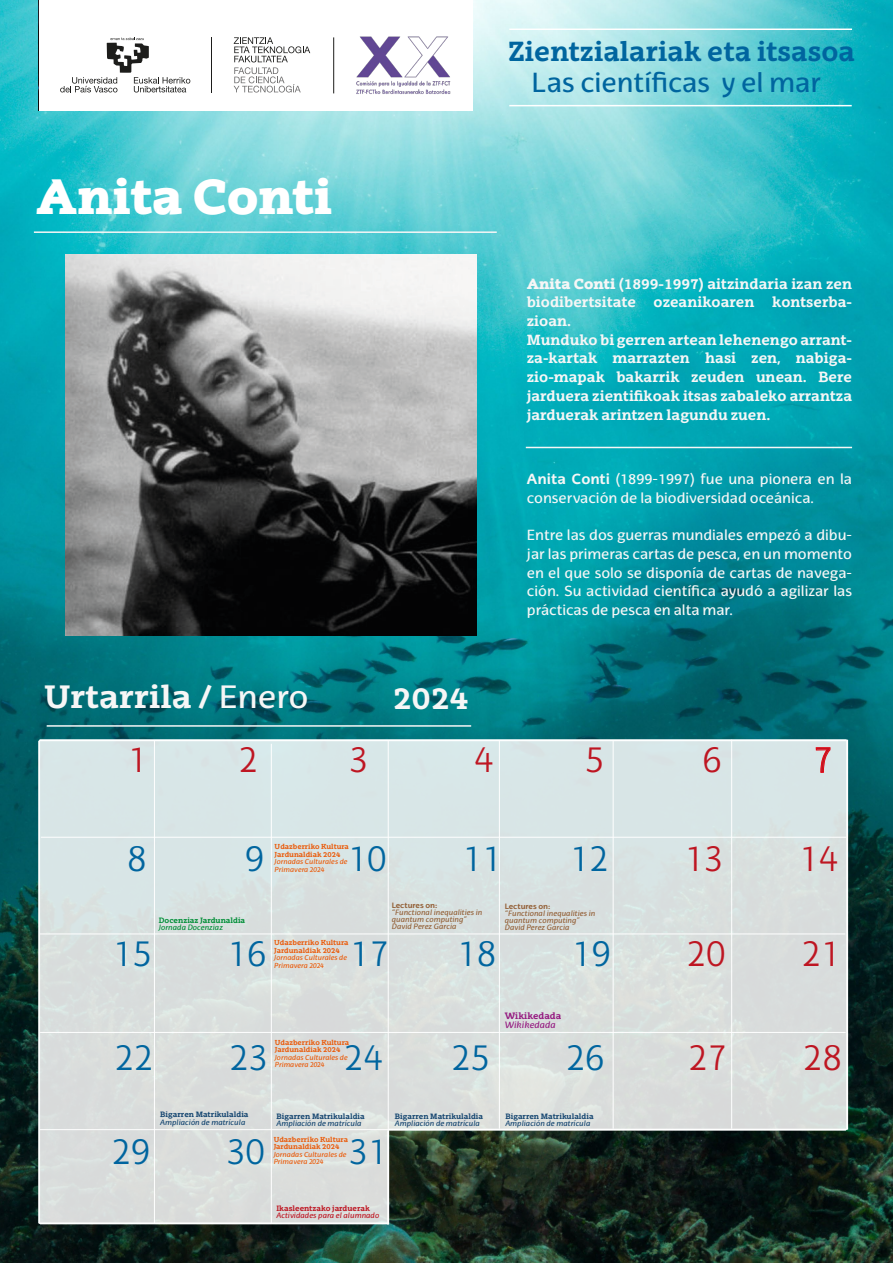
<style>
.page{position:relative;width:893px;height:1263px;background:#fff}
.page>*{position:absolute;margin:0;border:0;box-sizing:border-box;transform-origin:0 0}
.t1{font:900 48px "EHU Serif";color:#fff}
.t2{font:900 39.6px "EHU Serif";color:#fff}
.t3{font:300 36px "EHU Sans";color:#00659f}
.t4{font:300 36px "EHU Sans";color:#be1622}
.t5{font:700 31.35px "EHU Serif";color:#f6f6f6;scale:1.04 1}
.t6{font:700 30px "EHU Serif";color:#f6f6f6;scale:1.04 1}
.t7{font:700 26.85px "EHU Serif";color:#00659f}
.t8{font:26.85px "EHU Sans";color:#00659f}
.t9{font:14.25px/18.8px "EHU Sans";color:#f6f6f6}
.t10{font:700 14.25px/18.8px "EHU Serif";color:#f6f6f6}
.t11{font:700 9px "EHU Serif";color:#951b81}
.t12{font:italic 9px "EHU Sans";color:#951b81}
.t13{font:italic 7.5px/7.1px "EHU Sans";color:#936037}
.t14{font:700 7.5px "EHU Serif";color:#144570}
.t15{font:italic 7.5px "EHU Sans";color:#144570}
.t16{font:italic 7.5px "EHU Sans";color:#be1622}
.t17{font:700 7.5px "EHU Serif";color:#be1622}
.t18{font:700 7.5px "EHU Sans";color:#936037}
.t19{font:700 7.5px "EHU Serif";color:#008d36}
.t20{font:italic 7.5px "EHU Sans";color:#008d36}
.t21{font:700 7.05px/7.5px "EHU Serif";color:#ea5b0b}
.t22{font:italic 7.05px/7.5px "EHU Sans";color:#ea5b0b}
.s1{font-family:"EHU Sans";font-weight:400}
.s2{font-weight:900}
.s3{font-weight:700}
</style>
<div class="page">
<img style="left:0;top:0;width:893px;height:1263px">
<div style="left:40px;top:740px;width:807px;height:390px;background:#d8e1df"></div>
<div style="left:39px;top:1130px;width:349px;height:93px;background:#dadddb"></div>
<svg style="left:816px;top:747px;width:14px;height:26px"></svg>
<hr style="left:154px;top:740px;width:1px;height:483px;background:#fff">
<hr style="left:271px;top:744px;width:1px;height:479px;background:#fff">
<hr style="left:388px;top:740px;width:1px;height:483px;background:#fff">
<hr style="left:499px;top:740px;width:1px;height:389px;background:#fff">
<hr style="left:613px;top:741px;width:1px;height:388px;background:#fff">
<hr style="left:731px;top:740px;width:1px;height:389px;background:#fff">
<hr style="left:39px;top:740px;width:807px;height:1px;background:#fff">
<hr style="left:41px;top:837px;width:805px;height:1px;background:#fff">
<hr style="left:40px;top:933px;width:805px;height:1px;background:#fff">
<hr style="left:39px;top:1129px;width:806px;height:1px;background:#fff">
<hr style="left:40px;top:1032px;width:806px;height:1px;background:#fff">
<hr style="left:38px;top:741px;width:2px;height:482px;background:#fff">
<hr style="left:846px;top:740px;width:2px;height:390px;background:#fff">
<hr style="left:40px;top:1222px;width:348px;height:2px;background:#fff">
<hr style="left:388px;top:1129px;width:458px;height:1px;background:#fff">
<hr style="left:40px;top:739px;width:806px;height:2px;background:#fff">
<hr style="left:387px;top:1130px;width:2px;height:94px;background:#fff">
<div style="left:324px;top:1px;width:148px;height:110px;background:#fff"></div>
<div style="left:39px;top:1px;width:292px;height:110px;background:#fff"></div>
<svg style="left:234px;top:37px;width:76px;height:56px"></svg>
<svg style="left:60px;top:37px;width:130px;height:55px"></svg>
<hr style="left:211px;top:37px;width:1px;height:55px;background:#1d1d1b">
<img style="left:356px;top:36px;width:95px;height:58px">
<hr style="left:333px;top:37px;width:1px;height:56px;background:#1d1d1b">
<hr style="left:34px;top:231px;width:463px;height:2px;background:#f6f6f6">
<hr style="left:47px;top:725px;width:424px;height:2px;background:#f6f6f6">
<hr style="left:526px;top:447px;width:326px;height:1px;background:#f6f6f6">
<hr style="left:509px;top:105px;width:343px;height:1px;background:#fff">
<hr style="left:509px;top:29px;width:343px;height:1px;background:#fff">
<img style="left:65px;top:254px;width:412px;height:381px">
<h2 class="t2" style="left:113px;top:146px;width:298px">ZIENTZIAREN</h2>
<h1 class="t1" style="left:36px;top:165px;width:298px">Anita Conti</h1>
<h2 class="t2" style="left:72px;top:188px;width:380px">PROTAGONISTAK</h2>
<h3 class="t5" style="left:44px;top:677px;width:256px">Urtarrila / <span class="s1">Enero</span></h3>
<h3 class="t6" style="left:393px;top:679px;width:74px">2024</h3>
<h3 class="t7" style="left:508px;top:35px;width:348px">Zientzialariak eta itsasoa</h3>
<h3 class="t8" style="left:531px;top:67px;width:291px">Las científicas y el mar</h3>
<p class="t10" style="left:527px;top:274px;width:327px"><span class="s2">Anita Conti</span> (1899-1997) aitzindaria izan zen biodibertsitate ozeanikoaren kontserba&shy;zioan.<br>Munduko bi gerren artean lehenengo arrant&shy;za-kartak marrazten hasi zen, nabiga&shy;zio-mapak bakarrik zeuden unean. Bere jarduera zientifikoak itsas zabaleko arrantza jarduerak arintzen lagundu zuen.</p>
<p class="t9" style="left:527px;top:469px;width:327px"><span class="s3">Anita Conti</span> (1899-1997) fue una pionera en la conservación de la biodiversidad oceánica.</p>
<p class="t9" style="left:527px;top:526px;width:327px;text-align:justify">Entre las dos guerras mundiales empezó a dibu&shy;jar las primeras cartas de pesca, en un momento en el que solo se disponía de cartas de navega&shy;ción. Su actividad científica ayudó a agilizar las prácticas de pesca en alta mar.</p>
<h3 class="t4" style="left:128px;top:738px;width:21px">1</h3>
<h3 class="t4" style="left:238px;top:738px;width:21px">2</h3>
<h3 class="t4" style="left:349px;top:738px;width:21px">3</h3>
<h3 class="t4" style="left:474px;top:738px;width:21px">4</h3>
<h3 class="t4" style="left:585px;top:738px;width:21px">5</h3>
<h3 class="t4" style="left:703px;top:738px;width:21px">6</h3>
<h3 class="t4" style="left:813px;top:738px;width:21px">7</h3>
<p class="t21" style="left:275px;top:843px;width:76px">Udazberriko Kultura<br>Jardunaldiak 2024</p>
<p class="t22" style="left:275px;top:858px;width:74px">Jornadas Culturales de<br>Primavera 2024</p>
<h3 class="t3" style="left:127px;top:836px;width:21px">8</h3>
<h3 class="t3" style="left:245px;top:836px;width:21px">9</h3>
<h3 class="t3" style="left:348px;top:836px;width:41px">10</h3>
<h3 class="t3" style="left:463px;top:836px;width:41px">11</h3>
<h3 class="t3" style="left:570px;top:836px;width:41px">12</h3>
<h3 class="t4" style="left:684px;top:836px;width:41px">13</h3>
<h3 class="t4" style="left:799px;top:836px;width:41px">14</h3>
<p class="t19" style="left:159px;top:915px;width:88px">Docenziaz Jardunaldia</p>
<p class="t20" style="left:159px;top:923px;width:66px">Jornada Docenziaz</p>
<p class="t18" style="left:392px;top:900px;width:47px">Lectures on:</p>
<p class="t13" style="left:392px;top:909px;width:92px">“Functional inequalities in quantum computing”<br>David Perez Garcia</p>
<p class="t18" style="left:505px;top:902px;width:47px">Lectures on:</p>
<p class="t13" style="left:505px;top:910px;width:92px">“Functional inequalities in quantum computing”<br>David Perez Garcia</p>
<p class="t21" style="left:274px;top:939px;width:76px">Udazberriko Kultura<br>Jardunaldiak 2024</p>
<p class="t22" style="left:274px;top:954px;width:74px">Jornadas Culturales de<br>Primavera 2024</p>
<h3 class="t3" style="left:113px;top:931px;width:41px">15</h3>
<h3 class="t3" style="left:228px;top:931px;width:41px">16</h3>
<h3 class="t3" style="left:350px;top:931px;width:41px">17</h3>
<h3 class="t3" style="left:457px;top:931px;width:41px">18</h3>
<h3 class="t3" style="left:572px;top:931px;width:41px">19</h3>
<h3 class="t4" style="left:687px;top:931px;width:41px">20</h3>
<h3 class="t4" style="left:801px;top:931px;width:41px">21</h3>
<p class="t11" style="left:505px;top:1010px;width:58px">Wikikedada</p>
<p class="t12" style="left:505px;top:1019px;width:52px">Wikikedada</p>
<p class="t21" style="left:275px;top:1038px;width:76px">Udazberriko Kultura<br>Jardunaldiak 2024</p>
<p class="t22" style="left:275px;top:1053px;width:74px">Jornadas Culturales de<br>Primavera 2024</p>
<h3 class="t3" style="left:114px;top:1035px;width:41px">22</h3>
<h3 class="t3" style="left:229px;top:1035px;width:41px">23</h3>
<h3 class="t3" style="left:344px;top:1035px;width:41px">24</h3>
<h3 class="t3" style="left:451px;top:1035px;width:41px">25</h3>
<h3 class="t3" style="left:566px;top:1035px;width:41px">26</h3>
<h3 class="t4" style="left:688px;top:1035px;width:41px">27</h3>
<h3 class="t4" style="left:803px;top:1035px;width:41px">28</h3>
<p class="t14" style="left:160px;top:1110px;width:90px">Bigarren Matrikulaldia</p>
<p class="t15" style="left:160px;top:1117px;width:87px">Ampliación de matrícula</p>
<p class="t14" style="left:277px;top:1111px;width:90px">Bigarren Matrikulaldia</p>
<p class="t15" style="left:277px;top:1118px;width:87px">Ampliación de matrícula</p>
<p class="t21" style="left:274px;top:1135px;width:76px">Udazberriko Kultura<br>Jardunaldiak 2024</p>
<p class="t22" style="left:274px;top:1150px;width:74px">Jornadas Culturales de<br>Primavera 2024</p>
<h3 class="t3" style="left:111px;top:1129px;width:41px">29</h3>
<h3 class="t3" style="left:226px;top:1129px;width:41px">30</h3>
<h3 class="t3" style="left:348px;top:1129px;width:41px">31</h3>
<p class="t14" style="left:395px;top:1111px;width:90px">Bigarren Matrikulaldia</p>
<p class="t15" style="left:395px;top:1118px;width:87px">Ampliación de matrícula</p>
<p class="t17" style="left:276px;top:1203px;width:95px">Ikasleentzako jarduerak</p>
<p class="t16" style="left:276px;top:1211px;width:104px">Actividades para el alumnado</p>
<p class="t14" style="left:505px;top:1111px;width:90px">Bigarren Matrikulaldia</p>
<p class="t15" style="left:505px;top:1118px;width:87px">Ampliación de matrícula</p>
</div>
